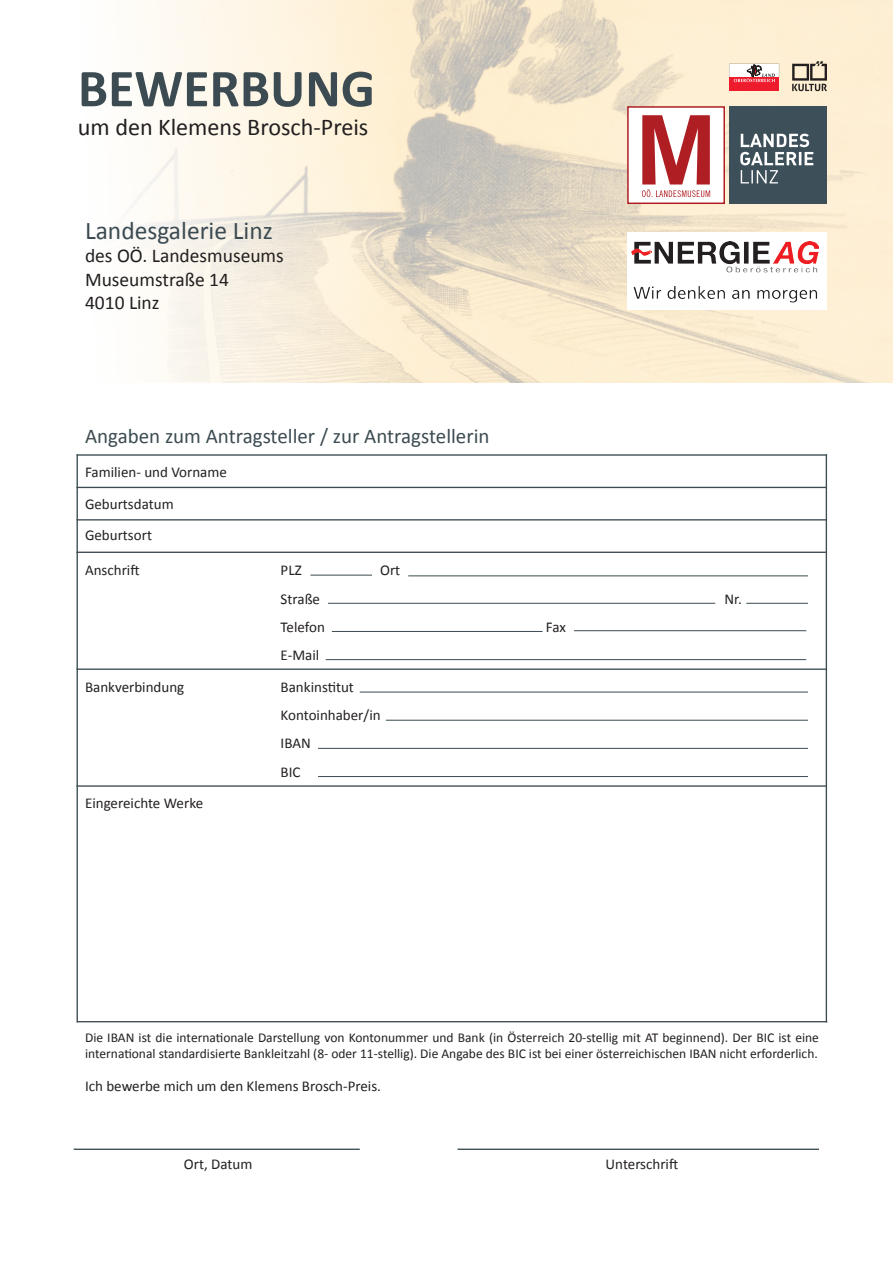
<style>
.page{position:relative;width:893px;height:1263px;background:#fff}
.page>*{position:absolute;margin:0;border:0;box-sizing:border-box;transform-origin:0 0}
.t1{font:700 53.85px "Calibri";color:#3c4b51}
.t2{font:25.5px "Calibri";color:#3c4b51}
.t3{font:24.15px "Calibri";color:#231f20}
.t4{font:21px "Calibri";color:#3c4b51}
.t5{font:19.5px/23.4px "Calibri";color:#231f20}
.t6{font:15px/28.2px "Calibri";color:#231f20}
.t7{font:13.5px/16.2px "Calibri";color:#231f20}
</style>
<div class="page">
<img style="left:632px;top:241px;width:186px;height:62px">
<hr style="left:77px;top:454px;width:750px;height:2px;background:#3c4b51">
<hr style="left:77px;top:487px;width:750px;height:1px;background:#3c4b51">
<hr style="left:77px;top:519px;width:750px;height:1px;background:#3c4b51">
<hr style="left:77px;top:552px;width:750px;height:1px;background:#3c4b51">
<hr style="left:77px;top:668px;width:750px;height:2px;background:#3c4b51">
<hr style="left:77px;top:785px;width:750px;height:2px;background:#3c4b51">
<hr style="left:77px;top:1021px;width:750px;height:1px;background:#3c4b51">
<hr style="left:74px;top:1148px;width:286px;height:2px;background:#3c4b51">
<hr style="left:458px;top:1148px;width:361px;height:2px;background:#3c4b51">
<hr style="left:77px;top:454px;width:1px;height:568px;background:#3c4b51">
<hr style="left:826px;top:454px;width:1px;height:568px;background:#3c4b51">
<hr style="left:310px;top:575px;width:62px;height:1px;background:#3c4b51">
<hr style="left:408px;top:575px;width:400px;height:1px;background:#3c4b51">
<hr style="left:328px;top:603px;width:387px;height:1px;background:#3c4b51">
<hr style="left:746px;top:603px;width:62px;height:1px;background:#3c4b51">
<hr style="left:332px;top:631px;width:211px;height:1px;background:#3c4b51">
<hr style="left:574px;top:630px;width:232px;height:1px;background:#3c4b51">
<hr style="left:326px;top:659px;width:480px;height:1px;background:#3c4b51">
<hr style="left:360px;top:692px;width:448px;height:1px;background:#3c4b51">
<hr style="left:386px;top:720px;width:422px;height:1px;background:#3c4b51">
<hr style="left:318px;top:748px;width:490px;height:1px;background:#3c4b51">
<hr style="left:318px;top:776px;width:490px;height:1px;background:#3c4b51">
<div style="left:729px;top:106px;width:98px;height:98px;background:#3d4f59"></div>
<svg style="left:740px;top:134px;width:73px;height:49px"></svg>
<div style="left:627px;top:106px;width:98px;height:98px;background:#fff;border:1px solid #af1e22"></div>
<svg style="left:642px;top:115px;width:68px;height:82px"></svg>
<div style="left:729px;top:77px;width:50px;height:14px;background:#ee1b2d"></div>
<svg style="left:729px;top:64px;width:50px;height:18px"></svg>
<svg style="left:792px;top:61px;width:35px;height:30px"></svg>
<h1 class="t1" style="left:78px;top:54px;width:299px">BEWERBUNG</h1>
<h3 class="t3" style="left:78px;top:112px;width:292px">um den Klemens Brosch-Preis</h3>
<h2 class="t2" style="left:85px;top:214px;width:189px">Landesgalerie Linz</h2>
<h3 class="t5" style="left:85px;top:244px;width:200px">des OÖ. Landesmuseums<br>Museumstraße 14<br>4010 Linz</h3>
<h3 class="t4" style="left:85px;top:423px;width:406px">Angaben zum Antragsteller / zur Antragstellerin</h3>
<p class="t6" style="left:85px;top:456px;width:143px;line-height:31.5px">Familien- und Vorname<br>Geburtsdatum<br>Geburtsort</p>
<p class="t6" style="left:85px;top:556px;width:56px">Anschrift</p>
<p class="t6" style="left:281px;top:556px;width:23px">PLZ</p>
<p class="t6" style="left:380px;top:556px;width:22px">Ort</p>
<p class="t6" style="left:281px;top:585px;width:41px">Straße</p>
<p class="t6" style="left:725px;top:585px;width:19px">Nr.</p>
<p class="t6" style="left:281px;top:613px;width:46px">Telefon</p>
<p class="t6" style="left:546px;top:613px;width:22px">Fax</p>
<p class="t6" style="left:281px;top:640px;width:40px">E-Mail</p>
<p class="t6" style="left:85px;top:673px;width:101px">Bankverbindung</p>
<p class="t6" style="left:281px;top:673px;width:102px">Bankinstitut<br>Kontoinhaber/in<br>IBAN<br>BIC</p>
<p class="t6" style="left:85px;top:789px;width:120px">Eingereichte Werke</p>
<p class="t7" style="left:85px;top:1030px;width:735px">Die IBAN ist die internationale Darstellung von Kontonummer und Bank (in Österreich 20-stellig mit AT beginnend). Der BIC ist eine international standardisierte Bankleitzahl (8- oder 11-stellig). Die Angabe des BIC ist bei einer österreichischen IBAN nicht erforderlich.</p>
<p class="t6" style="left:85px;top:1072px;width:297px">Ich bewerbe mich um den Klemens Brosch-Preis.</p>
<p class="t6" style="left:184px;top:1150px;width:70px">Ort, Datum</p>
<p class="t6" style="left:606px;top:1150px;width:74px">Unterschrift</p>
</div>
